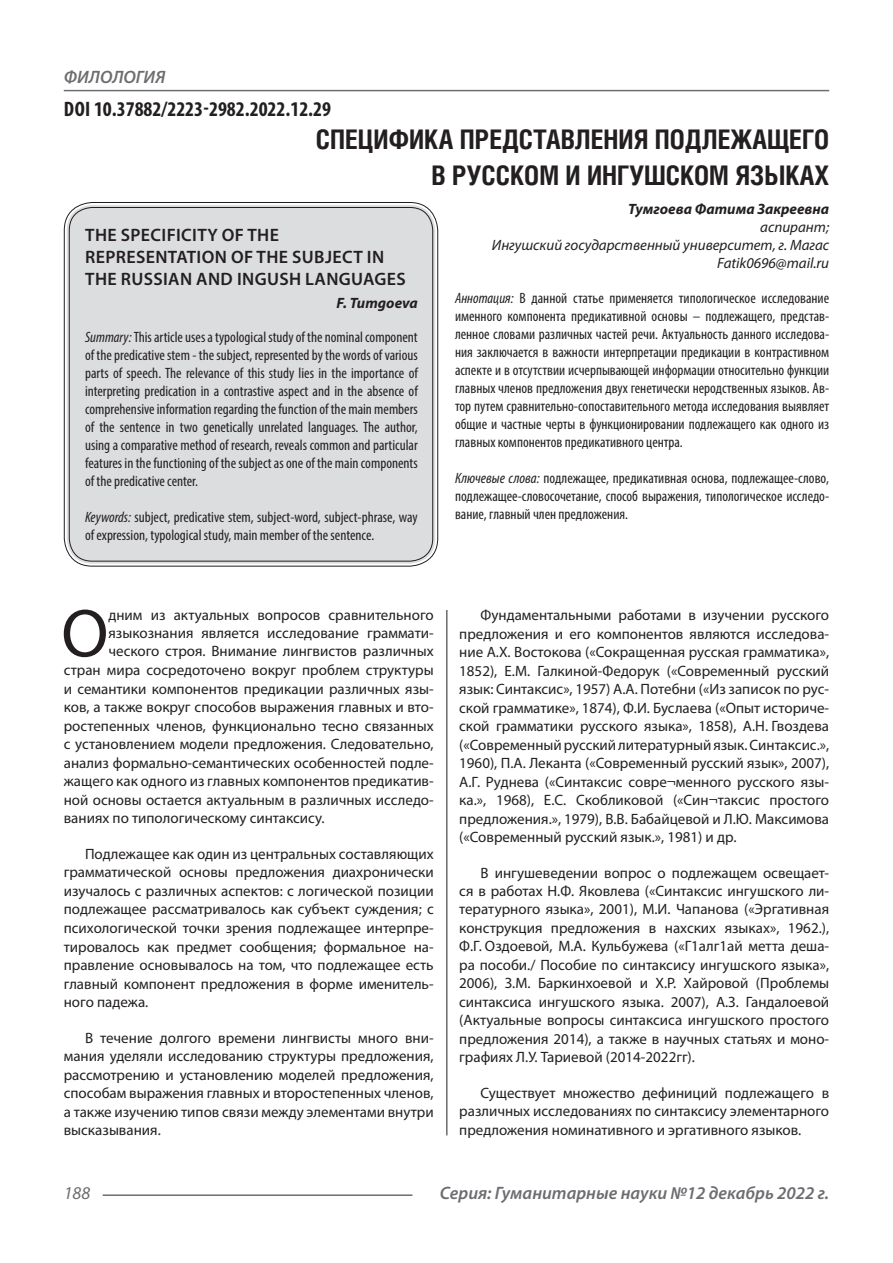
<style>
.page{position:relative;width:893px;height:1263px;background:#fff}
.page>*{position:absolute;margin:0;border:0;box-sizing:border-box;transform-origin:0 0}
.Статья_текст_первый{font:68.4px "Myriad Pro";color:#231f20}
.Статья_название{font:700 27px "Helios Cond C";color:#231f20}
.ДОИ{font:700 condensed 21px "Myriad Pro";color:#231f20}
.Статья_название_англ{font:600 18px/21.6px "Myriad Pro";letter-spacing:.02em;color:#231f20}
.t1{font:italic 600 18px "Myriad Pro";color:#6c6d70}
.t2{font:italic 18px "Myriad Pro";color:#6c6d70}
.Статья_текст{font:15px/18.5px "Myriad Pro";color:#231f20;text-align:justify}
.Статья_аннотация_тек{font:condensed 15px/18px "Myriad Pro";color:#231f20;text-align:justify}
.Статья_аннотация_анг{font:condensed 15px/18px "Myriad Pro";color:#231f20;text-align:justify}
.Статья_текст_первый-2{font:15px "Myriad Pro";color:#231f20}
.Статья_автор_инфо{font:italic 15px "Myriad Pro";color:#231f20}
.Статья_автор_фио_рус{font:italic 700 15px "Myriad Pro";color:#231f20}
.Статья_автор_англ{font:italic 700 15px "Myriad Pro";color:#231f20}
.s1{font-style:italic}
</style>
<div class="page">
<hr style="left:446px;top:128px;width:1px;height:1007px;background:#231f20">
<hr style="left:103px;top:1194px;width:309px;height:2px;background:#6c6d70">
<hr style="left:64px;top:90px;width:765px;height:1px;background:#6c6d70">
<div style="left:67px;top:205px;width:368px;height:359px;background:#dcdddf;border-radius:26px"></div>
<div style="left:69px;top:207px;width:364px;height:355px;border:1px solid #231f20;border-radius:23px"></div>
<p class="t1" style="left:64px;top:66px;width:103px">ФИЛОЛОГИЯ</p>
<p class="ДОИ" style="left:64px;top:96px;width:269px">DOI 10.37882/2223-2982.2022.12.29</p>
<p class="Статья_название" style="left:316px;top:124px;width:515px">СПЕЦИФИКА ПРЕДСТАВЛЕНИЯ ПОДЛЕЖАЩЕГО</p>
<p class="Статья_название" style="left:431px;top:160px;width:399px">В РУССКОМ И ИНГУШСКОМ ЯЗЫКАХ</p>
<p class="Статья_автор_фио_рус" style="left:628px;top:199px;width:202px">Тумгоева Фатима Закреевна</p>
<p class="Статья_автор_инфо" style="left:760px;top:218px;width:70px">аспирант;</p>
<p class="Статья_автор_инфо" style="left:492px;top:236px;width:339px">Ингушский государственный университет, г. Магас</p>
<p class="Статья_автор_инфо" style="left:717px;top:254px;width:113px">Fatik0696@mail.ru</p>
<p class="Статья_аннотация_тек" style="left:455px;top:288px;width:376px"><span class="s1">Аннотация:</span> В данной статье применяется типологическое исследование именного компонента предикативной основы – подлежащего, представ&shy;ленное словами различных частей речи. Актуальность данного исследова&shy;ния заключается в важности интерпретации предикации в контрастивном аспекте и в отсутствии исчерпывающей информации относительно функции главных членов предложения двух генетически неродственных языков. Ав&shy;тор путем сравнительно-сопоставительного метода исследования выявляет общие и частные черты в функционировании подлежащего как одного из главных компонентов предикативного центра.</p>
<p class="Статья_аннотация_тек" style="left:455px;top:468px;width:376px"><span class="s1">Ключевые слова:</span> подлежащее, предикативная основа, подлежащее-слово, подлежащее-словосочетание, способ выражения, типологическое исследо&shy;вание, главный член предложения.</p>
<p class="Статья_название_англ" style="left:85px;top:224px;width:322px">THE SPECIFICITY OF THE<br>REPRESENTATION OF THE SUBJECT IN<br>THE RUSSIAN AND INGUSH LANGUAGES</p>
<p class="Статья_автор_англ" style="left:336px;top:293px;width:83px">F. Tumgoeva</p>
<p class="Статья_аннотация_анг" style="left:85px;top:328px;width:334px"><span class="s1">Summary:</span> This article uses a typological study of the nominal component of the predicative stem - the subject, represented by the words of various parts of speech. The relevance of this study lies in the importance of interpreting predication in a contrastive aspect and in the absence of comprehensive information regarding the function of the main members of the sentence in two genetically unrelated languages. The author, using a comparative method of research, reveals common and particular features in the functioning of the subject as one of the main components of the predicative center.</p>
<p class="Статья_аннотация_анг" style="left:85px;top:508px;width:334px"><span class="s1">Keywords:</span> subject, predicative stem, subject-word, subject-phrase, way of expression, typological study, main member of the sentence.</p>
<p class="Статья_текст_первый" style="left:61px;top:591px;width:49px">О</p>
<p class="Статья_текст_первый-2" style="left:108px;top:606px;width:327px">дним из актуальных вопросов сравнительного</p>
<p class="Статья_текст_первый-2" style="left:108px;top:624px;width:327px">языкознания является исследование граммати-</p>
<p class="Статья_текст_первый-2" style="left:108px;top:642px;width:327px">ческого строя. Внимание лингвистов различных</p>
<p class="Статья_текст_первый-2" style="left:64px;top:661px;width:371px">стран мира сосредоточено вокруг проблем структуры</p>
<p class="Статья_текст_первый-2" style="left:64px;top:679px;width:371px">и семантики компонентов предикации различных язы-</p>
<p class="Статья_текст_первый-2" style="left:64px;top:698px;width:371px">ков, а также вокруг способов выражения главных и вто-</p>
<p class="Статья_текст_первый-2" style="left:64px;top:716px;width:371px">ростепенных членов, функционально тесно связанных</p>
<p class="Статья_текст_первый-2" style="left:64px;top:735px;width:371px">с установлением модели предложения. Следовательно,</p>
<p class="Статья_текст_первый-2" style="left:64px;top:753px;width:371px">анализ формально-семантических особенностей подле-</p>
<p class="Статья_текст_первый-2" style="left:64px;top:772px;width:371px">жащего как одного из главных компонентов предикатив-</p>
<p class="Статья_текст_первый-2" style="left:64px;top:790px;width:371px">ной основы остается актуальным в различных исследо-</p>
<p class="Статья_текст_первый-2" style="left:64px;top:809px;width:262px">ваниях по типологическому синтаксису.</p>
<p class="Статья_текст" style="left:64px;top:844px;width:371px;text-indent:21px">Подлежащее как один из центральных составляющих грамматической основы предложения диахронически изучалось с различных аспектов: с логической позиции подлежащее рассматривалось как субъект суждения; с психологической точки зрения подлежащее интерпре&shy;тировалось как предмет сообщения; формальное на&shy;правление основывалось на том, что подлежащее есть главный компонент предложения в форме именитель&shy;ного падежа.</p>
<p class="Статья_текст" style="left:64px;top:1028px;width:371px;text-indent:21px">В течение долгого времени лингвисты много вни&shy;мания уделяли исследованию структуры предложения, рассмотрению и установлению моделей предложения, способам выражения главных и второстепенных членов, а также изучению типов связи между элементами внутри высказывания.</p>
<p class="Статья_текст" style="left:459px;top:606px;width:371px;text-indent:21px">Фундаментальными работами в изучении русского предложения и его компонентов являются исследова&shy;ние А.Х. Востокова («Сокращенная русская грамматика», 1852), Е.М. Галкиной-Федорук («Современный русский язык: Синтаксис», 1957) А.А. Потебни («Из записок по рус&shy;ской грамматике», 1874), Ф.И. Буслаева («Опыт историче&shy;ской грамматики русского языка», 1858), А.Н. Гвоздева («Современный русский литературный язык. Синтаксис.», 1960), П.А. Леканта («Современный русский язык», 2007), А.Г. Руднева («Синтаксис совре¬менного русского язы&shy;ка.», 1968), Е.С. Скобликовой («Син¬таксис простого предложения.», 1979), В.В. Бабайцевой и Л.Ю. Максимова («Современный русский язык.», 1981) и др.</p>
<p class="Статья_текст" style="left:459px;top:863px;width:371px;text-indent:21px">В ингушеведении вопрос о подлежащем освещает&shy;ся в работах Н.Ф. Яковлева («Синтаксис ингушского ли&shy;тературного языка», 2001), М.И. Чапанова («Эргативная конструкция предложения в нахских языках», 1962.), Ф.Г. Оздоевой, М.А. Кульбужева («Г1алг1ай метта деша&shy;ра пособи./ Пособие по синтаксису ингушского языка», 2006), З.М. Баркинхоевой и Х.Р. Хайровой (Проблемы синтаксиса ингушского языка. 2007), А.З. Гандалоевой (Актуальные вопросы синтаксиса ингушского простого предложения 2014), а также в научных статьях и моно&shy;графиях Л.У. Тариевой (2014-2022гг).</p>
<p class="Статья_текст" style="left:459px;top:1083px;width:371px;text-indent:21px">Существует множество дефиниций подлежащего в различных исследованиях по синтаксису элементарного предложения номинативного и эргативного языков.</p>
<p class="t2" style="left:64px;top:1182px;width:28px">188</p>
<p class="t1" style="left:440px;top:1182px;width:391px">Серия: Гуманитарные науки №12 декабрь 2022 г.</p>
</div>
